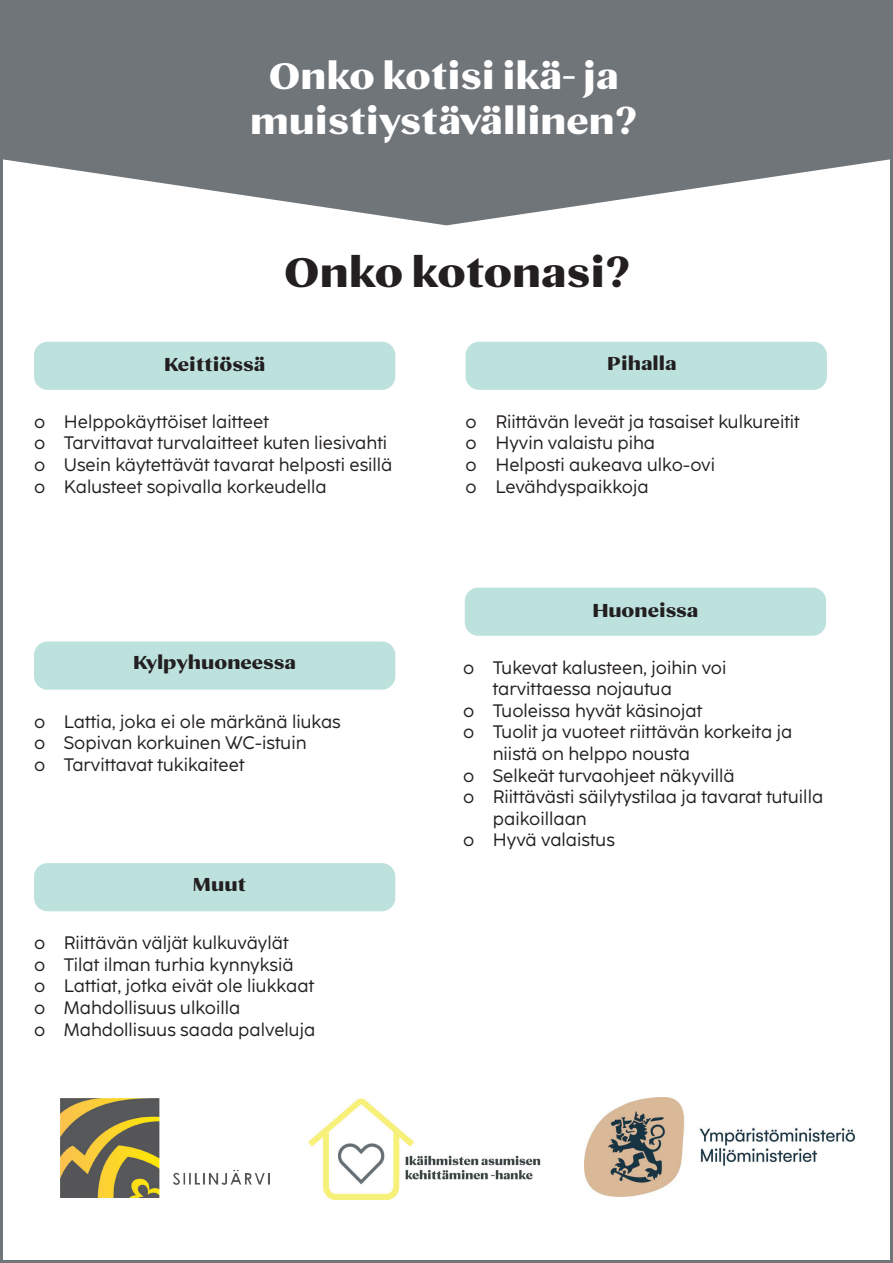
<style>
.page{position:relative;width:893px;height:1263px;background:#fff}
.page>*{position:absolute;margin:0;border:0;box-sizing:border-box;transform-origin:0 0}
.t1{font:700 42px "Caliburn";color:#231f20}
.t2{font:700 37.5px/45px "Caliburn";color:#fff;text-align:center}
.t3{font:700 19.05px "Caliburn";color:#231f20}
.t4{font:18px/21.6px "Coco Sharp";color:#231f20}
</style>
<div class="page">
<div style="left:0;top:0;width:893px;height:159px;background:#70757a"></div>
<svg style="left:3px;top:159px;width:887px;height:66px"></svg>
<div style="left:466px;top:342px;width:361px;height:48px;background:#bde2de;border-radius:14px"></div>
<div style="left:465px;top:588px;width:361px;height:48px;background:#bde2de;border-radius:14px"></div>
<div style="left:34px;top:342px;width:361px;height:48px;background:#bde2de;border-radius:14px"></div>
<div style="left:34px;top:641px;width:361px;height:49px;background:#bde2de;border-radius:14px"></div>
<div style="left:34px;top:863px;width:361px;height:48px;background:#bde2de;border-radius:14px"></div>
<hr style="left:0;top:0;width:3px;height:1263px;background:#70757a">
<hr style="left:890px;top:0;width:3px;height:1263px;background:#70757a">
<hr style="left:1px;top:1260px;width:892px;height:3px;background:#70757a">
<img style="left:584px;top:1097px;width:271px;height:99px">
<img style="left:308px;top:1099px;width:233px;height:100px">
<img style="left:60px;top:1099px;width:209px;height:99px">
<h2 class="t2" style="left:250px;top:55px;width:389px">Onko kotisi ikä- ja muistiystävällinen?</h2>
<h1 class="t1" style="left:284px;top:248px;width:348px">Onko kotonasi?</h1>
<p class="t3" style="left:164px;top:353px;width:103px">Keittiössä</p>
<p class="t3" style="left:607px;top:352px;width:71px">Pihalla</p>
<p class="t4" style="left:34px;top:411px;width:360px">o Helppokäyttöiset laitteet<br>o Tarvittavat turvalaitteet kuten liesivahti o Usein käytettävät tavarat helposti esillä o Kalusteet sopivalla korkeudella</p>
<p class="t3" style="left:133px;top:651px;width:164px">Kylpyhuoneessa</p>
<p class="t4" style="left:34px;top:710px;width:308px">o Lattia, joka ei ole märkänä liukas o Sopivan korkuinen WC-istuin<br>o Tarvittavat tukikaiteet</p>
<p class="t3" style="left:193px;top:873px;width:56px">Muut</p>
<p class="t4" style="left:34px;top:932px;width:283px">o Riittävän väljät kulkuväylät<br>o Tilat ilman turhia kynnyksiä<br>o Lattiat, jotka eivät ole liukkaat o Mahdollisuus ulkoilla<br>o Mahdollisuus saada palveluja</p>
<p class="t4" style="left:466px;top:411px;width:336px">o Riittävän leveät ja tasaiset kulkureitit o Hyvin valaistu piha<br>o Helposti aukeava ulko-ovi<br>o Levähdyspaikkoja</p>
<p class="t3" style="left:592px;top:599px;width:108px">Huoneissa</p>
<p class="t4" style="left:463px;top:656px;width:265px">o Tukevat kalusteen, joihin voi</p>
<p class="t4" style="left:493px;top:678px;width:181px">tarvittaessa nojautua</p>
<p class="t4" style="left:463px;top:700px;width:241px">o Tuoleissa hyvät käsinojat</p>
<p class="t4" style="left:463px;top:721px;width:331px">o Tuolit ja vuoteet riittävän korkeita ja</p>
<p class="t4" style="left:493px;top:743px;width:199px">niistä on helppo nousta</p>
<p class="t4" style="left:463px;top:764px;width:273px">o Selkeät turvaohjeet näkyvillä</p>
<p class="t4" style="left:463px;top:786px;width:362px">o Riittävästi säilytystilaa ja tavarat tutuilla</p>
<p class="t4" style="left:493px;top:808px;width:95px">paikoillaan</p>
<p class="t4" style="left:463px;top:829px;width:153px">o Hyvä valaistus</p>
</div>
